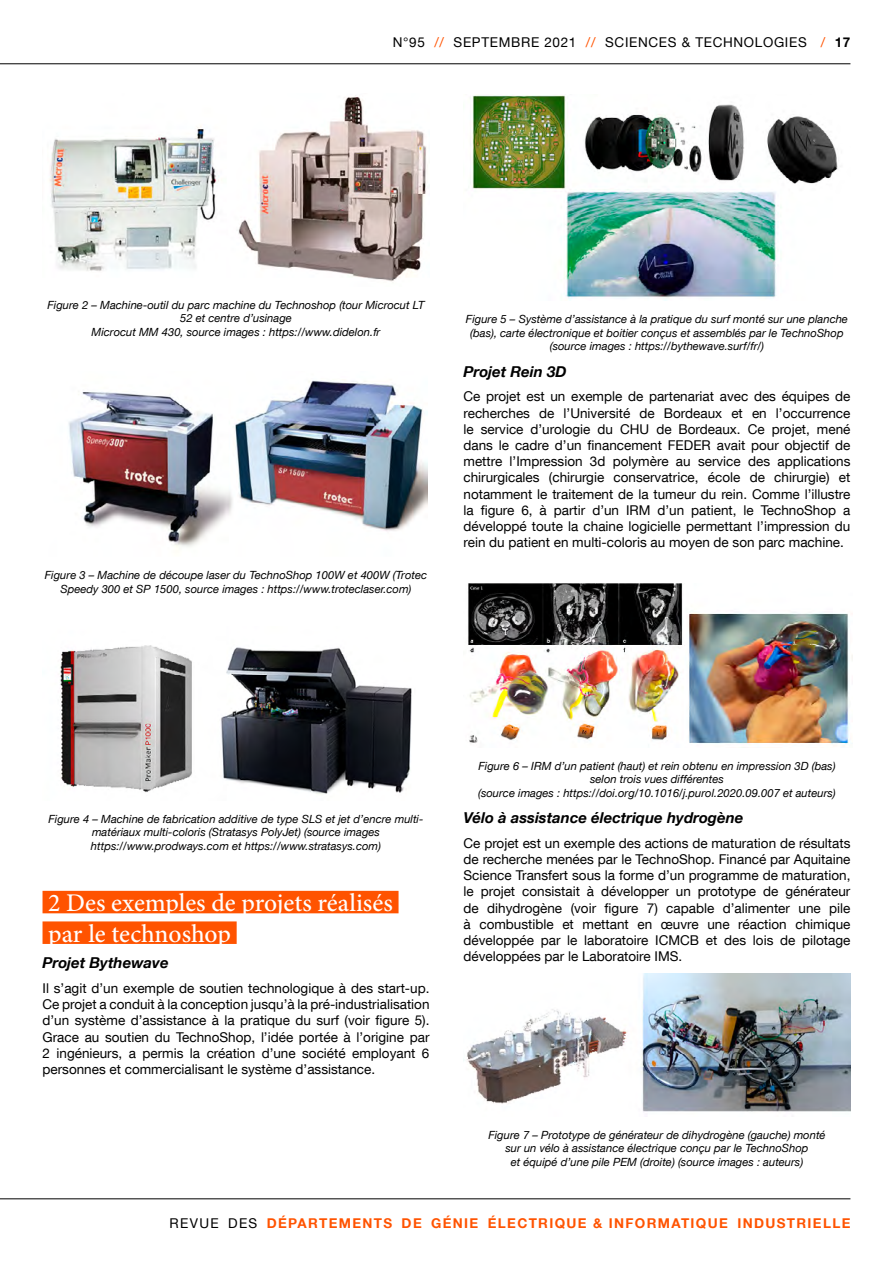
<style>
.page{position:relative;width:893px;height:1263px;background:#fff}
.page>*{position:absolute;margin:0;border:0;box-sizing:border-box;transform-origin:0 0}
.t1{font:500 25.5px/30.6px "Minion Pro";color:#fff}
.t2{font:italic 700 15px "Helvetica Neue LT Com";color:#000}
.t3{font:13.5px/16.2px "Helvetica Neue LT Com";color:#000;text-align:justify}
.t4{font:700 13.5px "Helvetica Neue LT Com";letter-spacing:.1em;color:#ff5300}
.t5{font:13.5px "Helvetica Neue LT Com";letter-spacing:.05em;color:#000}
.t6{font:italic 11.25px/13.5px "Helvetica Neue LT Com";color:#000;text-align:center}
.s1{color:#ff5300}
.s2{font-weight:700}
.s3{font-weight:400;color:#000}
</style>
<div class="page">
<hr style="left:0;top:63px;width:850px;height:1px;background:#000">
<hr style="left:0;top:1198px;width:850px;height:1px;background:#000">
<div style="left:43px;top:891px;width:356px;height:22px;background:#ff5300"></div>
<div style="left:43px;top:921px;width:194px;height:23px;background:#ff5300"></div>
<img style="left:49px;top:95px;width:378px;height:187px">
<img style="left:68px;top:380px;width:359px;height:167px">
<img style="left:60px;top:645px;width:352px;height:149px">
<img style="left:472px;top:95px;width:366px;height:205px">
<img style="left:468px;top:583px;width:384px;height:162px">
<img style="left:463px;top:973px;width:387px;height:139px">
<p class="t5" style="left:393px;top:34px;width:459px">N°95 <span class="s1">//</span> SEPTEMBRE 2021 <span class="s1">//</span> SCIENCES &amp; TECHNOLOGIES <span class="s1">/</span> <span class="s2">17</span></p>
<p class="t6" style="left:48px;top:298px;width:378px">Figure 2 – Machine-outil du parc machine du Technoshop (tour Microcut LT<br>52 et centre d’usinage<br>Microcut MM 430, source images : https://www.didelon.fr</p>
<p class="t6" style="left:45px;top:568px;width:384px">Figure 3 – Machine de découpe laser du TechnoShop 100W et 400W (Trotec<br>Speedy 300 et SP 1500, source images : https://www.troteclaser.com)</p>
<p class="t6" style="left:466px;top:312px;width:384px">Figure 5 – Système d’assistance à la pratique du surf monté sur une planche (bas), carte électronique et boitier conçus et assemblés par le TechnoShop (source images : https://bythewave.surf/fr/)</p>
<p class="t2" style="left:463px;top:362px;width:105px">Projet Rein 3D</p>
<p class="t3" style="left:463px;top:388px;width:388px">Ce projet est un exemple de partenariat avec des équipes de recherches de l’Université de Bordeaux et en l’occurrence le service d’urologie du CHU de Bordeaux. Ce projet, mené dans le cadre d’un financement FEDER avait pour objectif de mettre l’Impression 3d polymère au service des applications chirurgicales (chirurgie conservatrice, école de chirurgie) et notamment le traitement de la tumeur du rein. Comme l’illustre la figure 6, à partir d’un IRM d’un patient, le TechnoShop a développé toute la chaine logicielle permettant l’impression du rein du patient en multi-coloris au moyen de son parc machine.</p>
<p class="t6" style="left:48px;top:812px;width:377px">Figure 4 – Machine de fabrication additive de type SLS et jet d’encre multi&shy;matériaux multi-coloris (Stratasys PolyJet) (source images https://www.prodways.com et https://www.stratasys.com)</p>
<h1 class="t1" style="left:48px;top:889px;width:346px">2 Des exemples de projets réalisés par le technoshop</h1>
<p class="t2" style="left:43px;top:953px;width:128px">Projet Bythewave</p>
<p class="t3" style="left:43px;top:980px;width:388px">Il s’agit d’un exemple de soutien technologique à des start-up.<br>Ce projet a conduit à la conception jusqu’à la pré-industrialisation d’un système d’assistance à la pratique du surf (voir figure 5).<br>Grace au soutien du TechnoShop, l’idée portée à l’origine par 2 ingénieurs, a permis la création d’une société employant 6 personnes et commercialisant le système d’assistance.</p>
<p class="t6" style="left:478px;top:758px;width:359px">Figure 6 – IRM d’un patient (haut) et rein obtenu en impression 3D (bas) selon trois vues différentes<br>(source images : https://doi.org/10.1016/j.purol.2020.09.007 et auteurs)</p>
<p class="t2" style="left:463px;top:808px;width:281px">Vélo à assistance électrique hydrogène</p>
<p class="t3" style="left:463px;top:834px;width:388px">Ce projet est un exemple des actions de maturation de résultats de recherche menées par le TechnoShop. Financé par Aquitaine Science Transfert sous la forme d’un programme de maturation, le projet consistait à développer un prototype de générateur de dihydrogène (voir figure 7) capable d’alimenter une pile à combustible et mettant en œuvre une réaction chimique développée par le laboratoire ICMCB et des lois de pilotage développées par le Laboratoire IMS.</p>
<p class="t6" style="left:488px;top:1128px;width:339px">Figure 7 – Prototype de générateur de dihydrogène (gauche) monté sur un vélo à assistance électrique conçu par le TechnoShop<br>et équipé d’une pile PEM (droite) (source images : auteurs)</p>
<p class="t4" style="left:170px;top:1214px;width:682px"><span class="s3">REVUE DES</span> DÉPARTEMENTS DE GÉNIE ÉLECTRIQUE &amp; INFORMATIQUE INDUSTRIELLE</p>
</div>
